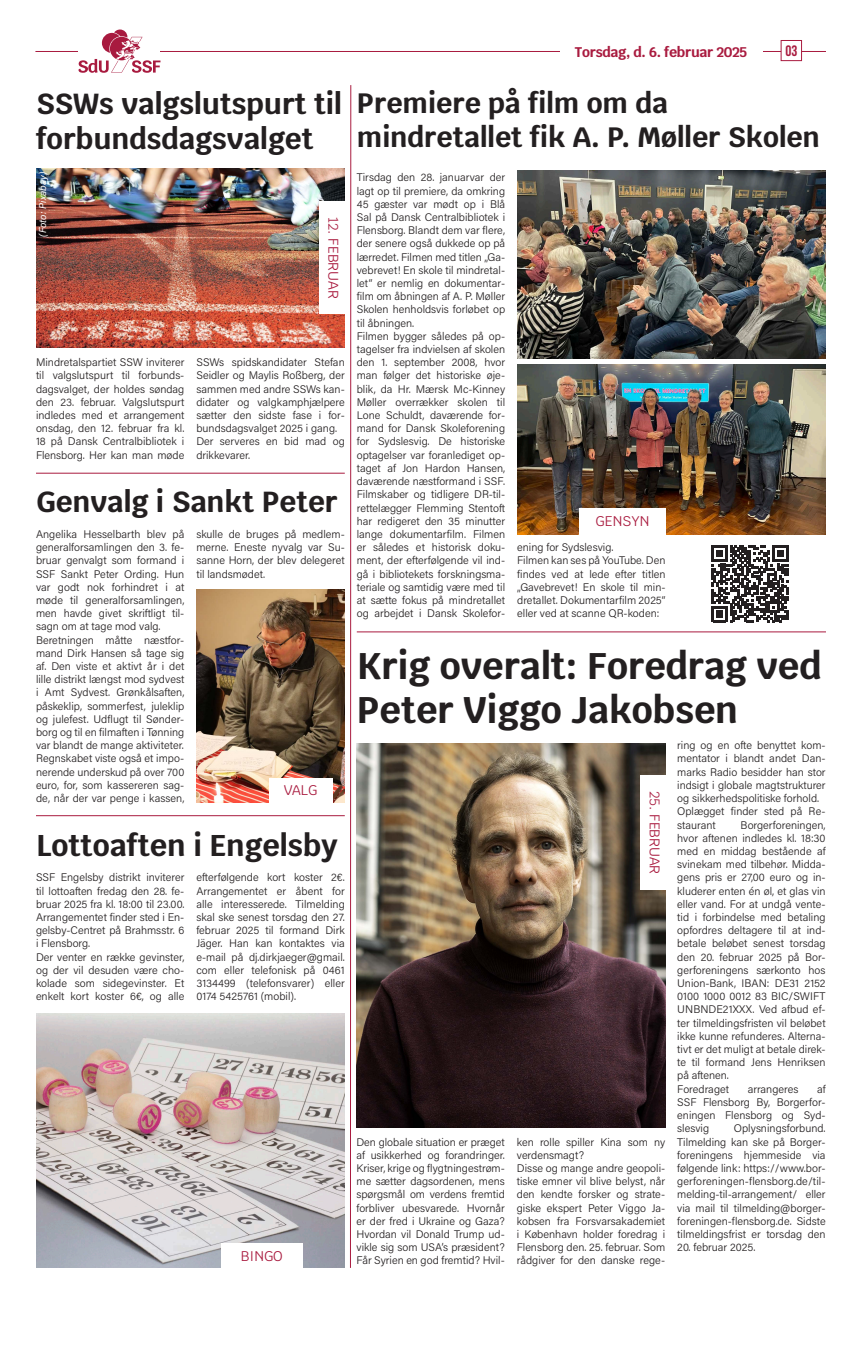
<style>
.page{position:relative;width:862px;height:1353px;background:#fff}
.page>*{position:absolute;margin:0;border:0;box-sizing:border-box;transform-origin:0 0}
.Rubrik_3-spaltet{font:700 37px/44.4px "Krub";color:#231f20}
.Rubrik_3-spaltet-2{font:700 30px "Krub";color:#231f20}
.Rubrik_3-spaltet-3{font:700 29px/34.8px "Krub";color:#231f20}
.Rubrik_3-spaltet-4{font:700 28px "Krub";color:#231f20}
.t1{font:15px "Bebas Neue";color:#a91b3f}
.Temaord{font:14px "Krub";color:#a91b3f}
.Dato_sidehoved{font:700 14px "Krub";letter-spacing:-.02em;color:#a91b3f}
.Brød{font:11px/13.2px "Acumin Variable Concept";color:#231f20;text-align:justify}
.Fotokredit{font:10px "Acumin Variable Concept";color:#fff}
</style>
<div class="page">
<hr style="left:35px;top:51px;width:791px;height:1px;background:#a91b3f">
<div style="left:780px;top:40px;width:22px;height:21px;background:#fff;border:1px solid #a91b3f"></div>
<svg style="left:78px;top:29px;width:82px;height:44px"></svg>
<hr style="left:36px;top:472px;width:309px;height:1px;background:#a91b3f">
<svg style="left:350px;top:85px;width:2px;height:1183px"></svg>
<div style="left:560px;top:41px;width:202px;height:21px;background:#fff"></div>
<img style="left:36px;top:169px;width:309px;height:179px">
<img style="left:196px;top:589px;width:149px;height:213px">
<hr style="left:36px;top:815px;width:309px;height:1px;background:#a91b3f">
<img style="left:36px;top:1013px;width:309px;height:254px">
<img style="left:517px;top:171px;width:309px;height:188px">
<div style="left:319px;top:201px;width:26px;height:113px;background:#fff"></div>
<hr style="left:357px;top:631px;width:469px;height:1px;background:#a91b3f">
<img style="left:517px;top:364px;width:309px;height:170px">
<svg style="left:711px;top:545px;width:77px;height:77px"></svg>
<div style="left:579px;top:508px;width:87px;height:27px;background:#fff"></div>
<img style="left:357px;top:743px;width:309px;height:384px">
<div style="left:640px;top:775px;width:27px;height:114px;background:#fff"></div>
<div style="left:269px;top:778px;width:63px;height:26px;background:#fff"></div>
<div style="left:221px;top:1243px;width:82px;height:26px;background:#fff"></div>
<p class="Dato_sidehoved" style="left:575px;top:44px;width:174px">Torsdag, d. 6. februar 2025</p>
<h3 class="t1" style="left:785px;top:42px;width:13px">03</h3>
<p class="Rubrik_3-spaltet-3" style="left:36px;top:87px;width:307px">SSWs valgslutspurt til forbundsdagsvalget</p>
<p class="Rubrik_3-spaltet-4" style="left:357px;top:87px;width:313px">Premiere på film om da</p>
<p class="Rubrik_3-spaltet-4" style="left:357px;top:121px;width:464px">mindretallet fik A. P. Møller Skolen</p>
<p class="Fotokredit" style="left:36px;top:237px;width:67px;rotate:-90deg">(Foto: Pixabay)</p>
<p class="Temaord" style="left:345px;top:216px;width:83px;rotate:90deg">12. FEBRUAR</p>
<p class="Brød" style="left:36px;top:355px;width:150px">Mindretalspartiet SSW inviterer til valgslutspurt til forbunds&shy;dagsvalget, der holdes søndag den 23. februar. Valgslutspurt indledes med et arrangement onsdag, den 12. februar fra kl.<br>18 på Dansk Centralbibliotek i Flensborg. Her kan man møde</p>
<p class="Brød" style="left:196px;top:355px;width:150px">SSWs spidskandidater Stefan Seidler og Maylis Roßberg, der sammen med andre SSWs kan&shy;didater og valgkamphjælpere sætter den sidste fase i for&shy;bundsdagsvalget 2025 i gang.</p>
<p class="Brød" style="left:196px;top:434px;width:150px">Der serveres en bid mad og drikkevarer.</p>
<p class="Rubrik_3-spaltet-3" style="left:36px;top:485px;width:303px">Genvalg i Sankt Peter</p>
<p class="Brød" style="left:36px;top:527px;width:150px">Angelika Hesselbarth blev på generalforsamlingen den 3. fe&shy;bruar genvalgt som formand i SSF Sankt Peter Ording. Hun var godt nok forhindret i at møde til generalforsamlingen, men havde givet skriftligt til&shy;sagn om at tage mod valg.</p>
<p class="Brød" style="left:36px;top:632px;width:150px">Beretningen måtte næstfor&shy;mand Dirk Hansen så tage sig af. Den viste et aktivt år i det lille distrikt længst mod sydvest i Amt Sydvest. Grønkålsaften, påskeklip, sommerfest, juleklip og julefest. Udflugt til Sønder&shy;borg og til en filmaften i Tønning var blandt de mange aktiviteter.</p>
<p class="Brød" style="left:36px;top:751px;width:150px">Regnskabet viste også et impo&shy;nerende underskud på over 700 euro, for, som kassereren sag&shy;de, når der var penge i kassen,</p>
<p class="Brød" style="left:196px;top:527px;width:150px">skulle de bruges på medlem&shy;merne. Eneste nyvalg var Su&shy;sanne Horn, der blev delegeret til landsmødet.</p>
<p class="Temaord" style="left:284px;top:778px;width:35px">VALG</p>
<p class="Rubrik_3-spaltet-2" style="left:36px;top:827px;width:303px">Lottoaften i Engelsby</p>
<p class="Brød" style="left:36px;top:870px;width:150px">SSF Engelsby distrikt inviterer til lottoaften fredag den 28. fe&shy;bruar 2025 fra kl. 18:00 til 23.00.<br>Arrangementet finder sted i En&shy;gelsby-Centret på Brahmsstr. 6 i Flensborg.</p>
<p class="Brød" style="left:36px;top:949px;width:150px">Der venter en række gevinster, og der vil desuden være cho&shy;kolade som sidegevinster. Et enkelt kort koster 6€, og alle</p>
<p class="Brød" style="left:196px;top:870px;width:150px">efterfølgende kort koster 2€.<br>Arrangementet er åbent for alle interesserede. Tilmelding skal ske senest torsdag den 27. februar 2025 til formand Dirk Jäger. Han kan kontaktes via e-mail på dj.dirkjaeger@gmail. com eller telefonisk på 0461<br>3134499 (telefonsvarer) eller 0174 5425761 (mobil).</p>
<p class="Temaord" style="left:241px;top:1243px;width:44px">BINGO</p>
<p class="Brød" style="left:357px;top:170px;width:150px">Tirsdag den 28. januarvar der lagt op til premiere, da omkring 45 gæster var mødt op i Blå Sal på Dansk Centralbibliotek i Flensborg. Blandt dem var flere, der senere også dukkede op på lærredet. Filmen med titlen „Ga&shy;vebrevet! En skole til mindretal&shy;let“ er nemlig en dokumentar&shy;film om åbningen af A. P. Møller Skolen henholdsvis forløbet op til åbningen.</p>
<p class="Brød" style="left:357px;top:329px;width:150px">Filmen bygger således på op&shy;tagelser fra indvielsen af skolen den 1. september 2008, hvor man følger det historiske øje&shy;blik, da Hr. Mærsk Mc-Kinney Møller overrækker skolen til Lone Schuldt, daværende for&shy;mand for Dansk Skoleforening for Sydslesvig. De historiske optagelser var foranlediget op&shy;taget af Jon Hardon Hansen, daværende næstformand i SSF.<br>Filmskaber og tidligere DR-til&shy;rettelægger Flemming Stentoft har redigeret den 35 minutter lange dokumentarfilm. Filmen er således et historisk doku&shy;ment, der efterfølgende vil ind&shy;gå i bibliotekets forskningsma&shy;teriale og samtidig være med til at sætte fokus på mindretallet og arbejdet i Dansk Skolefor-</p>
<p class="Temaord" style="left:595px;top:509px;width:55px">GENSYN</p>
<p class="Brød" style="left:517px;top:540px;width:98px">ening for Sydslesvig.</p>
<p class="Brød" style="left:517px;top:553px;width:150px">Filmen kan ses på YouTube. Den findes ved at lede efter titlen „Gavebrevet! En skole til min&shy;dretallet. Dokumentarfilm 2025“ eller ved at scanne QR-koden:</p>
<p class="Rubrik_3-spaltet" style="left:357px;top:643px;width:466px">Krig overalt: Foredrag ved<br>Peter Viggo Jakobsen</p>
<p class="Temaord" style="left:667px;top:790px;width:85px;rotate:90deg">25. FEBRUAR</p>
<p class="Brød" style="left:356px;top:1134px;width:150px">Den globale situation er præget af usikkerhed og forandringer.<br>Kriser, krige og flygtningestrøm&shy;me sætter dagsordenen, mens spørgsmål om verdens fremtid forbliver ubesvarede. Hvornår er der fred i Ukraine og Gaza?<br>Hvordan vil Donald Trump ud&shy;vikle sig som USA’s præsident?<br>Får Syrien en god fremtid? Hvil-</p>
<p class="Brød" style="left:517px;top:1134px;width:150px">ken rolle spiller Kina som ny verdensmagt?</p>
<p class="Brød" style="left:517px;top:1160px;width:150px">Disse og mange andre geopoli&shy;tiske emner vil blive belyst, når den kendte forsker og strate&shy;giske ekspert Peter Viggo Ja&shy;kobsen fra Forsvarsakademiet i København holder foredrag i Flensborg den. 25. februar. Som rådgiver for den danske rege-</p>
<p class="Brød" style="left:677px;top:738px;width:150px">ring og en ofte benyttet kom&shy;mentator i blandt andet Dan&shy;marks Radio besidder han stor indsigt i globale magtstrukturer og sikkerhedspolitiske forhold.</p>
<p class="Brød" style="left:677px;top:804px;width:150px">Oplægget finder sted på Re&shy;staurant</p>
<p class="Brød" style="left:677px;top:817px;width:150px;text-indent:63px">Borgerforeningen, hvor aftenen indledes kl. 18:30 med en middag bestående af svinekam med tilbehør. Midda&shy;gens pris er 27,00 euro og in&shy;kluderer enten én øl, et glas vin eller vand. For at undgå vente&shy;tid i forbindelse med betaling opfordres deltagere til at ind&shy;betale beløbet senest torsdag den 20. februar 2025 på Bor&shy;gerforeningens særkonto hos Union-Bank, IBAN: DE31 2152<br>0100 1000 0012 83 BIC/SWIFT UNBNDE21XXX. Ved afbud ef&shy;ter tilmeldingsfristen vil beløbet ikke kunne refunderes. Alterna&shy;tivt er det muligt at betale direk&shy;te til formand Jens Henriksen på aftenen.</p>
<p class="Brød" style="left:677px;top:1081px;width:53px">Foredraget</p>
<p class="Brød" style="left:748px;top:1081px;width:52px">arrangeres</p>
<p class="Brød" style="left:677px;top:1081px;width:150px;text-indent:140px">af SSF Flensborg By, Borgerfor&shy;eningen Flensborg og Syd&shy;slesvig</p>
<p class="Brød" style="left:677px;top:1121px;width:150px;text-indent:57px">Oplysningsforbund.<br>Tilmelding kan ske på Borger&shy;foreningens hjemmeside via følgende link: https://www.bor&shy;gerforeningen-flensborg.de/til&shy;melding-til-arrangement/ eller via mail til tilmelding@borger&shy;foreningen-flensborg.de. Sidste tilmeldingsfrist er torsdag den</p>
<p class="Brød" style="left:677px;top:1240px;width:80px">20. februar 2025.</p>
</div>
